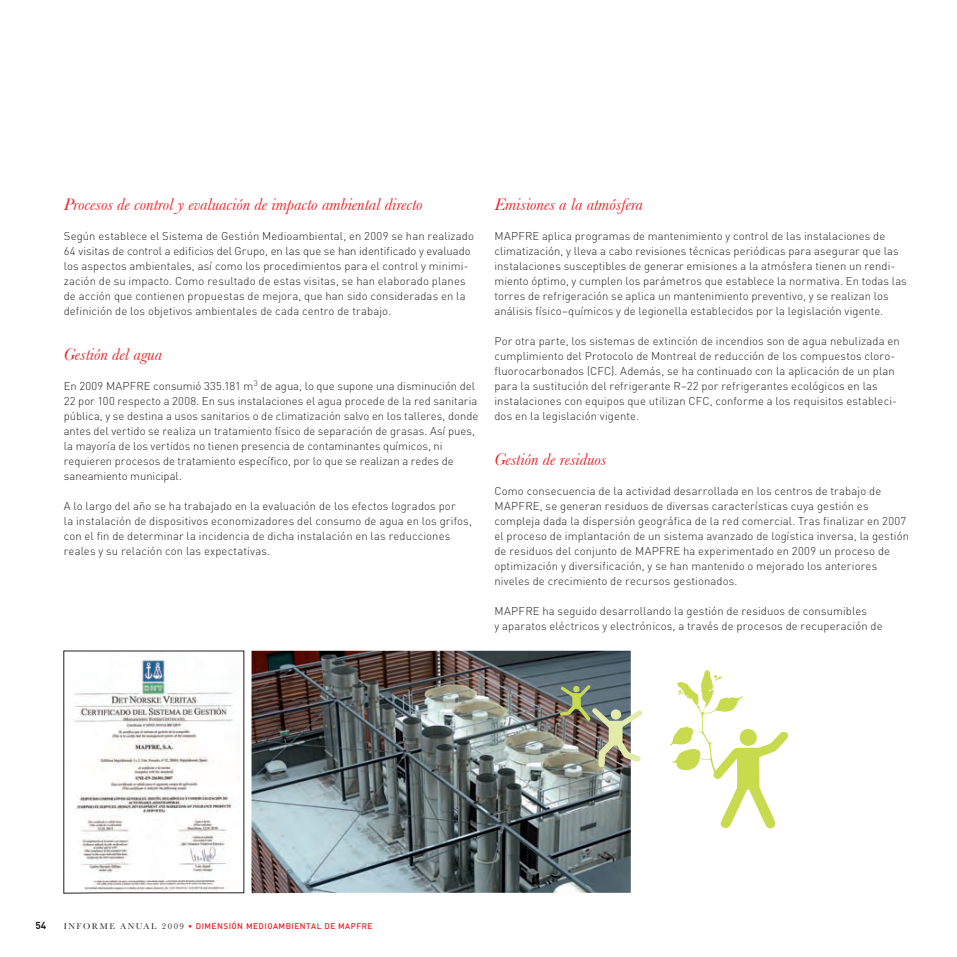
<style>
.page{position:relative;width:957px;height:957px;background:#fff}
.page>*{position:absolute;margin:0;border:0;box-sizing:border-box;transform-origin:0 0}
.t1{font:italic 17.5px "Baskerville";color:#ee1d23}
.t2{font:300 11.25px/15px "DIN";letter-spacing:.01em;color:#231f20}
.t3{font:700 10px "DIN";color:#231f20}
.t4{font:500 8.12px "DIN";letter-spacing:.06em;color:#ee1d23}
.s1{font-family:"Baskerville";font-weight:400;font-size:8.75px;color:#231f20}
</style>
<div class="page">
<svg style="left:63px;top:650px;width:181px;height:243px"></svg>
<img style="left:251px;top:651px;width:380px;height:242px">
<svg style="left:669px;top:670px;width:120px;height:159px"></svg>
<img style="left:560px;top:685px;width:82px;height:83px">
<h1 class="t1" style="left:64px;top:194px;width:360px">Procesos de control y evaluación de impacto ambiental directo</h1>
<p class="t2" style="left:64px;top:228px;width:412px">Según establece el Sistema de Gestión Medioambiental, en 2009 se han realizado 64 visitas de control a edificios del Grupo, en las que se han identificado y evaluado los aspectos ambientales, así como los procedimientos para el control y minimi&shy;zación de su impacto. Como resultado de estas visitas, se han elaborado planes de acción que contienen propuestas de mejora, que han sido consideradas en la definición de los objetivos ambientales de cada centro de trabajo.</p>
<h1 class="t1" style="left:64px;top:344px;width:100px">Gestión del agua</h1>
<p class="t2" style="left:64px;top:378px;width:416px">En 2009 MAPFRE consumió 335.181 m<sup>3</sup> de agua, lo que supone una disminución del 22 por 100 respecto a 2008. En sus instalaciones el agua procede de la red sanitaria pública, y se destina a usos sanitarios o de climatización salvo en los talleres, donde antes del vertido se realiza un tratamiento físico de separación de grasas. Así pues, la mayoría de los vertidos no tienen presencia de contaminantes químicos, ni requieren procesos de tratamiento específico, por lo que se realizan a redes de saneamiento municipal.</p>
<p class="t2" style="left:64px;top:498px;width:410px">A lo largo del año se ha trabajado en la evaluación de los efectos logrados por<br>la instalación de dispositivos economizadores del consumo de agua en los grifos, con el fin de determinar la incidencia de dicha instalación en las reducciones reales y su relación con las expectativas.</p>
<h1 class="t1" style="left:494px;top:194px;width:150px">Emisiones a la atmósfera</h1>
<p class="t2" style="left:494px;top:228px;width:414px">MAPFRE aplica programas de mantenimiento y control de las instalaciones de climatización, y lleva a cabo revisiones técnicas periódicas para asegurar que las instalaciones susceptibles de generar emisiones a la atmósfera tienen un rendi&shy;miento óptimo, y cumplen los parámetros que establece la normativa. En todas las torres de refrigeración se aplica un mantenimiento preventivo, y se realizan los análisis físico–químicos y de legionella establecidos por la legislación vigente.</p>
<p class="t2" style="left:494px;top:333px;width:407px">Por otra parte, los sistemas de extinción de incendios son de agua nebulizada en cumplimiento del Protocolo de Montreal de reducción de los compuestos cloro&shy;fluorocarbonados (CFC). Además, se ha continuado con la aplicación de un plan para la sustitución del refrigerante R–22 por refrigerantes ecológicos en las instalaciones con equipos que utilizan CFC, conforme a los requisitos estableci&shy;dos en la legislación vigente.</p>
<h1 class="t1" style="left:494px;top:449px;width:113px">Gestión de residuos</h1>
<p class="t2" style="left:494px;top:483px;width:416px">Como consecuencia de la actividad desarrollada en los centros de trabajo de MAPFRE, se generan residuos de diversas características cuya gestión es compleja dada la dispersión geográfica de la red comercial. Tras finalizar en 2007 el proceso de implantación de un sistema avanzado de logística inversa, la gestión de residuos del conjunto de MAPFRE ha experimentado en 2009 un proceso de optimización y diversificación, y se han mantenido o mejorado los anteriores niveles de crecimiento de recursos gestionados.</p>
<p class="t2" style="left:494px;top:603px;width:390px">MAPFRE ha seguido desarrollando la gestión de residuos de consumibles<br>y aparatos eléctricos y electrónicos, a través de procesos de recuperación de</p>
<p class="t3" style="left:35px;top:919px;width:12px">54</p>
<p class="t4" style="left:64px;top:921px;width:310px"><span class="s1">INFORME ANUAL 2009</span> • DIMENSIÓN MEDIOAMBIENTAL DE MAPFRE</p>
</div>
